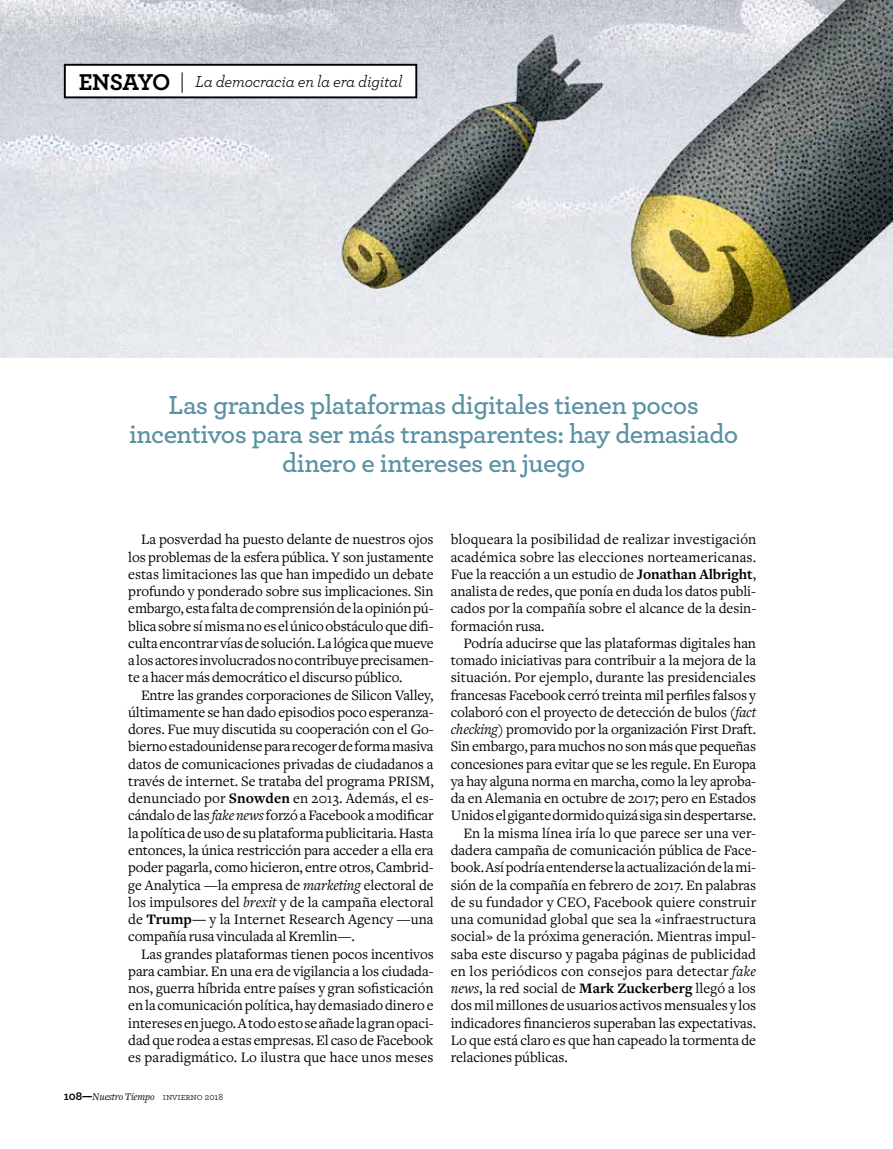
<style>
.page{position:relative;width:893px;height:1149px;background:#fff}
.page>*{position:absolute;margin:0;border:0;box-sizing:border-box;transform-origin:0 0}
.t1{font:600 27.3px/29.2px "Archer";letter-spacing:-.02em;color:#5c92a4;text-align:center}
.t2{font:700 24px "Archer";color:#000}
.t3{font:italic 16.5px "Archer";letter-spacing:-.015em;color:#000}
.t4{font:15px/17.2px "Freight Text";letter-spacing:-.005em;color:#000;text-align:justify}
.t5{font:15px "Freight Text";letter-spacing:.015em;color:#000}
.t6{font:italic 10.5px "Freight Text";letter-spacing:-.01em;color:#000}
.s1{font-weight:700}
.s2{font-style:italic}
.s3{font-family:"Archer";font-weight:700;font-style:normal;font-size:12px}
.s4{font-family:"Archer Book SC";font-style:normal;font-size:9.75px}
.s5{font-family:"Archer";font-style:normal;font-size:9.75px}
</style>
<div class="page">
<img style="left:0;top:0;width:893px;height:357px">
<div style="left:65px;top:65px;width:351px;height:32px;background:#fff"></div>
<div style="left:64px;top:64px;width:353px;height:34px;border:2px solid #000"></div>
<svg style="left:182px;top:72px;width:1px;height:21px"></svg>
<h2 class="t2" style="left:79px;top:67px;width:76px">ENS AYO</h2>
<p class="t3" style="left:195px;top:71px;width:209px">La democracia en la era digital</p>
<h1 class="t1" style="left:129px;top:389px;width:611px">Las grandes plataformas digitales tienen pocos incentivos para ser más transparentes: hay demasiado dinero e intereses en juego</h1>
<p class="t4" style="left:128px;top:531px;width:307px;text-indent:13px">La posverdad ha puesto delante de nuestros ojos los problemas de la esfera pública. Y son justamente estas limitaciones las que han impedido un debate profundo y ponderado sobre sus implicaciones. Sin embargo, esta falta de comprensión de la opinión pú&shy;blica sobre sí misma no es el único obstáculo que difi&shy;culta encontrar vías de solución. La lógica que mueve a los actores involucrados no contribuye precisamen&shy;te a hacer más democrático el discurso público.</p>
<p class="t4" style="left:128px;top:686px;width:307px;text-indent:13px">Entre las grandes corporaciones de Silicon Valley, últimamente se han dado episodios poco esperanza&shy;dores. Fue muy discutida su cooperación con el Go&shy;bierno estadounidense para recoger de forma masiva datos de comunicaciones privadas de ciudadanos a través de internet. Se trataba del programa PRISM, denunciado por <span class="s1">Snowden</span> en 2013. Además, el es&shy;cándalo de las <span class="s2">fake news</span> forzó a Facebook a modificar la política de uso de su plataforma publicitaria. Hasta entonces, la única restricción para acceder a ella era poder pagarla, como hicieron, entre otros, Cambrid&shy;ge Analytica —la empresa de <span class="s2">marketing</span> electoral de los impulsores del <span class="s2">brexit</span> y de la campaña electoral de <span class="s1">Trump—</span> y la Internet Research Agency —una compañía rusa vinculada al Kremlin—.</p>
<p class="t4" style="left:128px;top:945px;width:307px;text-indent:13px">Las grandes plataformas tienen pocos incentivos para cambiar. En una era de vigilancia a los ciudada&shy;nos, guerra híbrida entre países y gran sofisticación en la comunicación política, hay demasiado dinero e intereses en juego. A todo esto se añade la gran opaci&shy;dad que rodea a estas empresas. El caso de Facebook es paradigmático. Lo ilustra que hace unos meses</p>
<p class="t6" style="left:64px;top:1090px;width:161px"><span class="s3">108—</span>Nuestro Tiempo <span class="s4">invierno</span> <span class="s5">2018</span></p>
<p class="t4" style="left:451px;top:531px;width:307px">bloqueara la posibilidad de realizar investigación académica sobre las elecciones norteamericanas.<br>Fue la reacción a un estudio de <span class="s1">Jonathan Albright</span>, analista de redes, que ponía en duda los datos publi&shy;cados por la compañía sobre el alcance de la desin&shy;formación rusa.</p>
<p class="t4" style="left:463px;top:634px;width:294px">Podría aducirse que las plataformas digitales han</p>
<p class="t4" style="left:451px;top:651px;width:307px">tomado iniciativas para contribuir a la mejora de la</p>
<p class="t4" style="left:451px;top:669px;width:307px">situación. Por ejemplo, durante las presidenciales</p>
<p class="t4" style="left:451px;top:686px;width:307px">francesas Facebook cerró treinta mil perfiles falsos y</p>
<p class="t4" style="left:451px;top:703px;width:307px">colaboró con el proyecto de detección de bulos (<span class="s2">fact</span></p>
<p class="t4" style="left:451px;top:720px;width:307px"><span class="s2">checking</span>) promovido por la organización First Draft.</p>
<p class="t4" style="left:451px;top:738px;width:307px">Sin embargo, para muchos no son más que pequeñas</p>
<p class="t4" style="left:451px;top:755px;width:307px">concesiones para evitar que se les regule. En Europa</p>
<p class="t4" style="left:451px;top:772px;width:307px">ya hay alguna norma en marcha, como la ley aproba-</p>
<p class="t4" style="left:451px;top:789px;width:307px">da en Alemania en octubre de 2017; pero en Estados</p>
<p class="t4" style="left:451px;top:807px;width:307px">Unidos el gigante dormido quizá siga sin despertarse.</p>
<p class="t4" style="left:463px;top:824px;width:294px">En la misma línea iría lo que parece ser una ver-</p>
<p class="t4" style="left:451px;top:841px;width:307px">dadera campaña de comunicación pública de Face-</p>
<p class="t4" style="left:451px;top:858px;width:307px">book. Así podría entenderse la actualización de la mi-</p>
<p class="t4" style="left:451px;top:876px;width:307px">sión de la compañía en febrero de 2017. En palabras</p>
<p class="t4" style="left:451px;top:893px;width:307px">de su fundador y CEO, Facebook quiere construir</p>
<p class="t4" style="left:451px;top:910px;width:307px">una comunidad global que sea la «infraestructura</p>
<p class="t4" style="left:451px;top:927px;width:307px">social» de la próxima generación. Mientras impul-</p>
<p class="t4" style="left:451px;top:945px;width:307px">saba este discurso y pagaba páginas de publicidad</p>
<p class="t5" style="left:451px;top:962px;width:307px">en los periódicos con consejos para detectar <span class="s2">fake</span></p>
<p class="t4" style="left:451px;top:979px;width:307px"><span class="s2">news</span>, la red social de <span class="s1">Mark Zuckerberg</span> llegó a los</p>
<p class="t4" style="left:451px;top:996px;width:307px">dos mil millones de usuarios activos mensuales y los</p>
<p class="t4" style="left:451px;top:1014px;width:307px">indicadores financieros superaban las expectativas.</p>
<p class="t4" style="left:451px;top:1031px;width:307px">Lo que está claro es que han capeado la tormenta de</p>
<p class="t4" style="left:451px;top:1048px;width:119px">relaciones públicas.</p>
</div>
